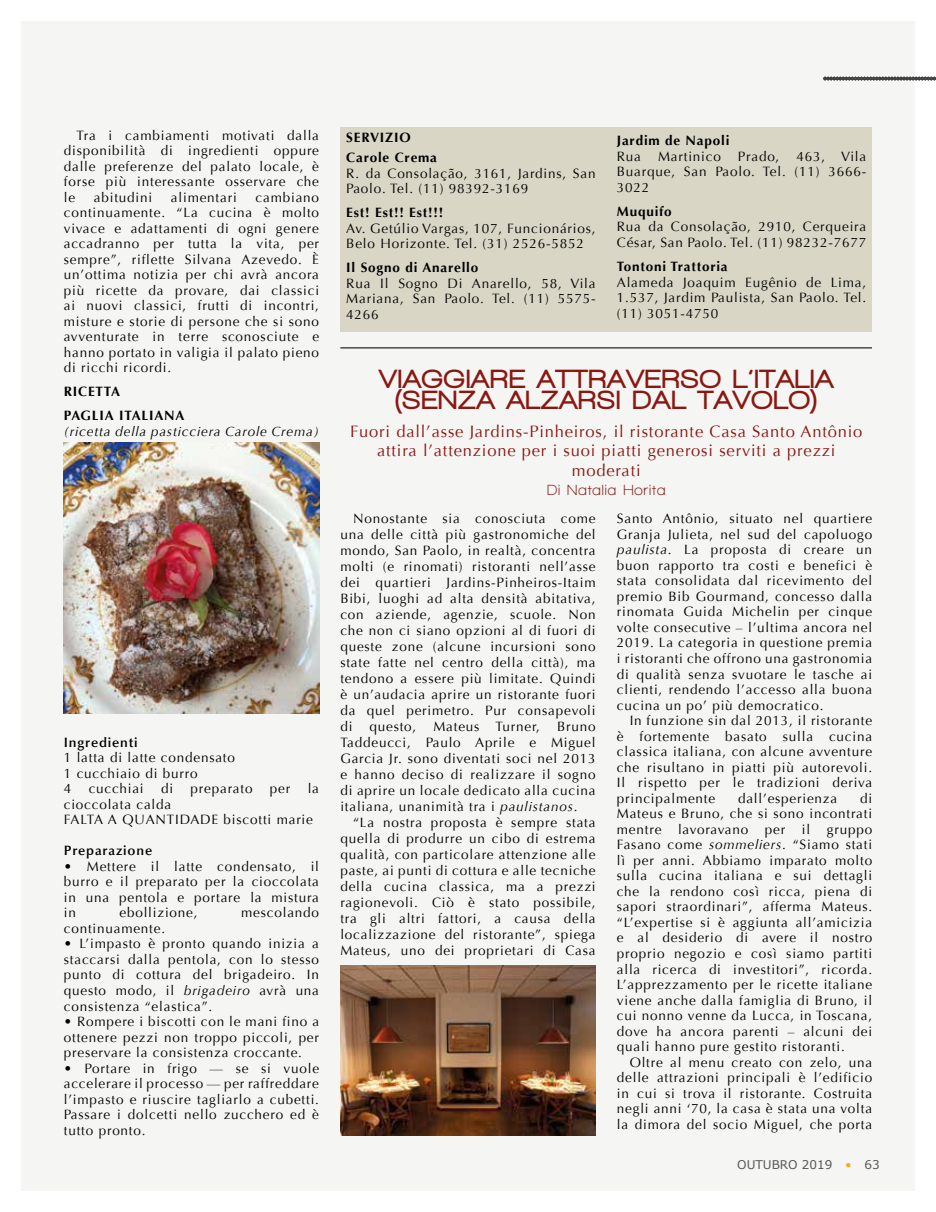
<style>
.page{position:relative;width:936px;height:1212px;background:#fff}
.page>*{position:absolute;margin:0;border:0;box-sizing:border-box;transform-origin:0 0}
.t1{font:900 27px/21px "Walkway";letter-spacing:.06em;color:#891811;text-align:center}
.t2{font:16.5px/19.5px "Optima";letter-spacing:.05em;color:#891811;text-align:center}
.t3{font:700 15px "Walkway";letter-spacing:.06em;color:#891811}
.t4{font:13.5px/15.6px "Optima";letter-spacing:.06em;color:#000;text-align:justify}
.t5{font:700 13.5px/24px "Optima";letter-spacing:.06em;color:#000}
.t6{font:italic 13.5px "Optima";letter-spacing:.06em;color:#000}
.t7{font:600 13.5px "Optima";letter-spacing:.06em;color:#000}
.t8{font:12px "MS Reference Sans Serif";color:#575756}
.s1{font-style:italic}
.s2{color:#f8ab10}
</style>
<div class="page">
<div style="left:21px;top:21px;width:893px;height:1170px;background:#f5f5f4"></div>
<svg style="left:823px;top:77px;width:113px;height:4px"></svg>
<img style="left:64px;top:442px;width:255px;height:271px">
<div style="left:340px;top:127px;width:531px;height:204px;background:#d9d6c6"></div>
<hr style="left:340px;top:347px;width:531px;height:2px;background:#4a4a49">
<img style="left:340px;top:965px;width:255px;height:170px">
<p class="t4" style="left:64px;top:127px;width:257px;text-indent:13px">Tra i cambiamenti motivati dalla disponibilità di ingredienti oppure dalle preferenze del palato locale, è forse più interessante osservare che le</p>
<p class="t4" style="left:64px;top:189px;width:257px;text-indent:192px">cambiano continuamente. “La cucina è molto vivace e adattamenti di ogni genere accadranno per tutta la vita, per sempre”, riflette Silvana Azevedo. È un’ottima notizia per chi avrà ancora più ricette da provare, dai classici ai nuovi classici, frutti di incontri, misture e storie di persone che si sono avventurate in terre sconosciute e hanno portato in valigia il palato pieno di ricchi ricordi.</p>
<p class="t5" style="left:64px;top:380px;width:122px">RICETTA<br>PAGLIA ITALIANA</p>
<p class="t6" style="left:64px;top:423px;width:257px">(ricetta della pasticciera Carole Crema)</p>
<p class="t4" style="left:94px;top:189px;width:60px">abitudini</p>
<p class="t4" style="left:171px;top:189px;width:67px">alimentari</p>
<p class="t7" style="left:64px;top:734px;width:75px">Ingredienti</p>
<p class="t4" style="left:64px;top:750px;width:173px;text-align:left">1 latta di latte condensato<br>1 cucchiaio di burro<br>4</p>
<p class="t4" style="left:89px;top:781px;width:56px">cucchiai</p>
<p class="t4" style="left:161px;top:781px;width:14px">di</p>
<p class="t4" style="left:191px;top:781px;width:63px">preparato</p>
<p class="t4" style="left:270px;top:781px;width:22px">per</p>
<p class="t4" style="left:308px;top:781px;width:13px">la</p>
<p class="t4" style="left:64px;top:796px;width:251px">cioccolata calda<br>FALTA A QUANTIDADE biscotti marie</p>
<p class="t7" style="left:64px;top:843px;width:90px">Preparazione</p>
<p class="t4" style="left:64px;top:859px;width:257px">• Mettere il latte condensato, il burro e il preparato per la cioccolata in una pentola e portare la mistura in</p>
<p class="t4" style="left:119px;top:905px;width:79px">ebollizione,</p>
<p class="t4" style="left:241px;top:905px;width:79px">mescolando</p>
<p class="t4" style="left:64px;top:921px;width:103px">continuamente.</p>
<p class="t4" style="left:64px;top:936px;width:257px">• L’impasto è pronto quando inizia a staccarsi dalla pentola, con lo stesso punto di cottura del brigadeiro. In questo modo, il <span class="s1">brigadeiro</span> avrà una consistenza “elastica”.</p>
<p class="t4" style="left:64px;top:1014px;width:257px">• Rompere i biscotti con le mani fino a ottenere pezzi non troppo piccoli, per preservare la consistenza croccante.</p>
<p class="t4" style="left:64px;top:1060px;width:257px">• Portare in frigo — se si vuole accelerare il processo — per raffreddare l’impasto e riuscire tagliarlo a cubetti.<br>Passare i dolcetti nello zucchero ed è tutto pronto.</p>
<p class="t5" style="left:346px;top:128px;width:92px;line-height:19.8px">SERVIZIO<br>Carole Crema</p>
<p class="t4" style="left:346px;top:165px;width:251px">R. da Consolação, 3161, Jardins, San<br>Paolo. Tel. (11) 98392-3169</p>
<p class="t5" style="left:346px;top:201px;width:98px">Est! Est!! Est!!!</p>
<p class="t4" style="left:346px;top:221px;width:251px">Av. Getúlio Vargas, 107, Funcionários,<br>Belo Horizonte. Tel. (31) 2526-5852</p>
<p class="t5" style="left:346px;top:256px;width:133px">Il Sogno di Anarello</p>
<p class="t4" style="left:346px;top:276px;width:251px">Rua Il Sogno Di Anarello, 58, Vila Mariana, San Paolo. Tel. (11) 5575- 4266</p>
<p class="t5" style="left:617px;top:129px;width:114px">Jardim de Napoli</p>
<p class="t4" style="left:617px;top:149px;width:26px">Rua</p>
<p class="t4" style="left:658px;top:149px;width:64px">Martinico</p>
<p class="t4" style="left:738px;top:149px;width:43px">Prado,</p>
<p class="t4" style="left:617px;top:149px;width:251px;text-indent:179px">463, Vila Buarque, San Paolo. Tel. (11) 3666- 3022</p>
<p class="t5" style="left:617px;top:200px;width:56px">Muquifo</p>
<p class="t4" style="left:617px;top:219px;width:251px">Rua da Consolação, 2910, Cerqueira<br>César, San Paolo. Tel. (11) 98232-7677</p>
<p class="t5" style="left:617px;top:255px;width:112px">Tontoni Trattoria</p>
<p class="t4" style="left:617px;top:274px;width:251px">Alameda Joaquim Eugênio de Lima, 1.537, Jardim Paulista, San Paolo. Tel. (11) 3051-4750</p>
<h1 class="t1" style="left:379px;top:368px;width:455px">VIAGGIARE ATTRAVERSO L’ITALIA (SENZA ALZARSI DAL TAVOLO)</h1>
<p class="t2" style="left:350px;top:422px;width:513px">Fuori dall’asse Jardins-Pinheiros, il ristorante Casa Santo Antônio attira l’attenzione per i suoi piatti generosi serviti a prezzi moderati</p>
<p class="t3" style="left:547px;top:482px;width:120px">Di Natalia Horita</p>
<p class="t4" style="left:340px;top:511px;width:257px;line-height:16px;text-indent:13px">Nonostante sia conosciuta come una delle città più gastronomiche del mondo, San Paolo, in realtà, concentra molti (e rinomati) ristoranti nell’asse dei quartieri Jardins-Pinheiros-Itaim Bibi, luoghi ad alta densità abitativa, con aziende, agenzie, scuole. Non che non ci siano opzioni al di fuori di queste zone (alcune incursioni sono state fatte nel centro della città), ma tendono a essere più limitate. Quindi è un’audacia aprire un ristorante fuori da quel perimetro. Pur consapevoli di</p>
<p class="t4" style="left:617px;top:511px;width:257px">Santo Antônio, situato nel quartiere Granja Julieta, nel sud del capoluogo <span class="s1">paulista</span>. La proposta di creare un buon rapporto tra costi e benefici è stata consolidata dal ricevimento del premio Bib Gourmand, concesso dalla rinomata Guida Michelin per cinque volte consecutive – l’ultima ancora nel 2019. La categoria in questione premia i ristoranti che offrono una gastronomia di qualità senza svuotare le tasche ai clienti, rendendo l’accesso alla buona cucina un po’ più democratico.</p>
<p class="t4" style="left:617px;top:713px;width:257px;text-indent:13px">In funzione sin dal 2013, il ristorante è fortemente basato sulla cucina classica italiana, con alcune avventure che risultano in piatti più autorevoli.<br>Il rispetto per le tradizioni deriva principalmente</p>
<p class="t4" style="left:369px;top:719px;width:48px">questo,</p>
<p class="t4" style="left:433px;top:719px;width:108px">Mateus Turner,</p>
<p class="t4" style="left:340px;top:719px;width:257px;line-height:16px;text-indent:217px">Bruno Taddeucci, Paulo Aprile e Miguel Garcia Jr. sono diventati soci nel 2013 e hanno deciso di realizzare il sogno di aprire un locale dedicato alla cucina italiana, unanimità tra i <span class="s1">paulistanos</span>.</p>
<p class="t4" style="left:340px;top:814px;width:257px;line-height:16px;text-indent:13px">“La nostra proposta è sempre stata quella di produrre un cibo di estrema qualità, con particolare attenzione alle paste, ai punti di cottura e alle tecniche della cucina classica, ma a prezzi ragionevoli. Ciò è stato possibile, tra gli altri fattori, a causa della localizzazione del ristorante”, spiega Mateus, uno dei proprietari di Casa</p>
<p class="t4" style="left:617px;top:790px;width:257px;text-indent:243px">di Mateus e Bruno, che si sono incontrati mentre lavoravano per il gruppo Fasano come <span class="s1">sommeliers</span>. “Siamo stati lì per anni. Abbiamo imparato molto sulla cucina italiana e sui dettagli che la rendono così ricca, piena di sapori straordinari”, afferma Mateus. “L’expertise si è aggiunta all’amicizia e al desiderio di avere il nostro proprio negozio e così siamo partiti alla ricerca di investitori”, ricorda.<br>L’apprezzamento per le ricette italiane viene anche dalla famiglia di Bruno, il cui nonno venne da Lucca, in Toscana, dove ha ancora parenti – alcuni dei quali hanno pure gestito ristoranti.</p>
<p class="t4" style="left:617px;top:1054px;width:257px;text-indent:13px">Oltre al menu creato con zelo, una delle attrazioni principali è l’edificio in cui si trova il ristorante. Costruita negli anni ‘70, la casa è stata una volta la dimora del socio Miguel, che porta</p>
<p class="t8" style="left:737px;top:1157px;width:144px">OUTUBRO 2019 <span class="s2">•</span> 63</p>
<p class="t4" style="left:738px;top:790px;width:101px">dall’esperienza</p>
</div>
